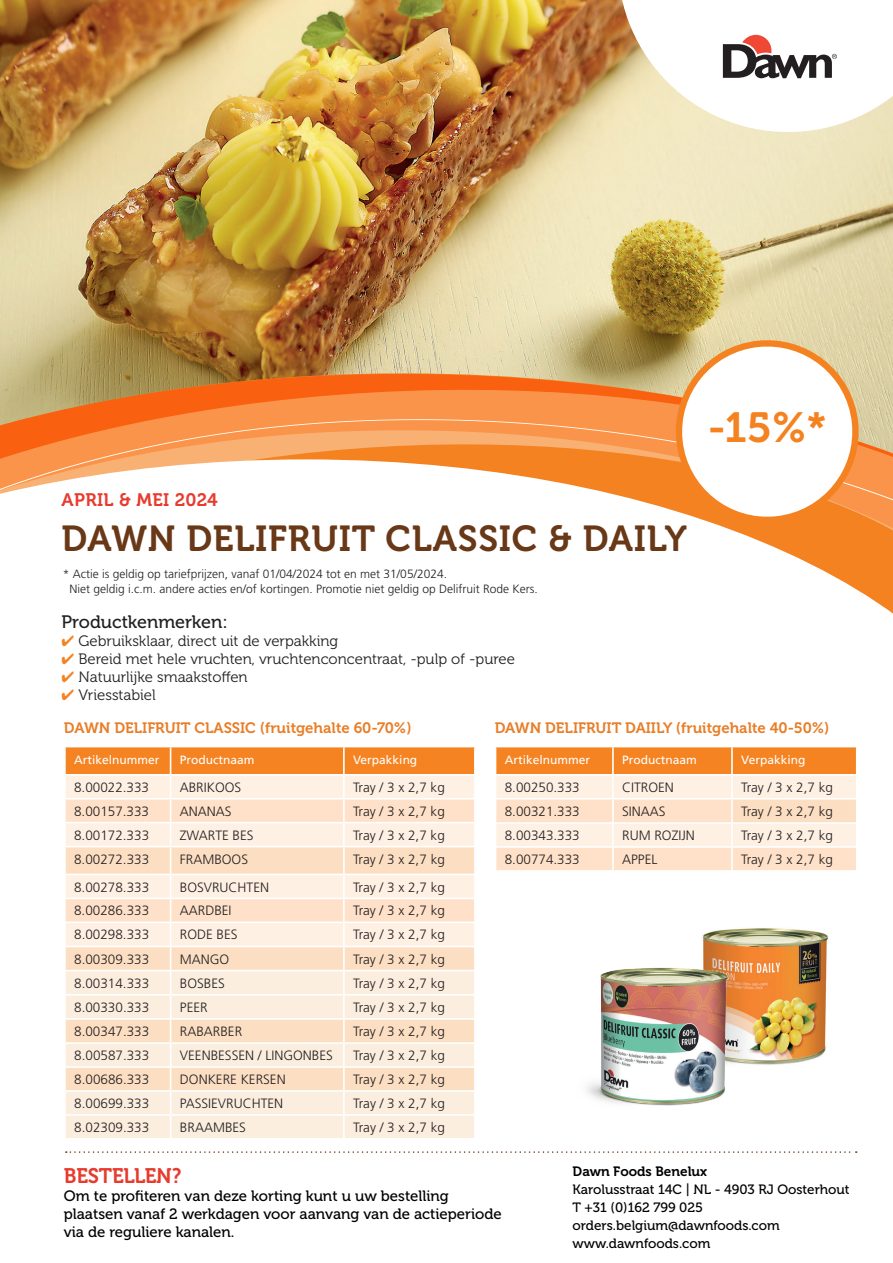
<style>
.page{position:relative;width:893px;height:1263px;background:#fff}
.page>*{position:absolute;margin:0;border:0;box-sizing:border-box;transform-origin:0 0}
.t1{font:42px "Museo 700";color:#f58220}
.t2{font:36px "Museo 700";letter-spacing:.02em;color:#683817}
.t3{font:21px "Museo 700";letter-spacing:-.01em;color:#e73b2e}
.t4{font:18px "Museo 500";color:#231f20}
.t5{font:18px "Museo 700";letter-spacing:.02em;color:#e73b2e}
.t6{font:15px "Museo 300";color:#231f20}
.t7{font:15px/18px "Museo 500";color:#000}
.t8{font:15px "Museo 700";color:#e87e28}
.t9{font:300 13.5px "Frutiger LT Std";color:#231f20}
.t10{font:13.5px/18px "Museo 500";color:#000}
.t11{font:13.5px "Museo 700";color:#000}
.t12{font:300 12px/14.4px "Frutiger LT Std";color:#231f20}
.t13{font:12px "Frutiger LT Std";color:#fff}
.s1{color:#f58220}
</style>
<div class="page">
<img style="left:702px;top:928px;width:127px;height:137px">
<img style="left:0;top:0;width:893px;height:368px">
<svg style="left:0;top:368px;width:893px;height:239px"></svg>
<svg style="left:674px;top:339px;width:186px;height:187px"></svg>
<svg style="left:66px;top:1151px;width:791px;height:2px"></svg>
<svg style="left:618px;top:0;width:275px;height:132px"></svg>
<img style="left:587px;top:948px;width:168px;height:158px">
<svg style="left:65px;top:747px;width:410px;height:391px;background:#fce3cb"></svg>
<hr style="left:344px;top:1114px;width:132px;height:2px;background:#fff">
<hr style="left:343px;top:1116px;width:2px;height:22px;background:#fff">
<hr style="left:474px;top:1116px;width:2px;height:22px;background:#fff">
<svg style="left:495px;top:747px;width:362px;height:123px;background:#fbd4b1"></svg>
<h3 class="t5" style="left:62px;top:489px;width:158px">APRIL &amp; MEI 2024</h3>
<h2 class="t2" style="left:62px;top:518px;width:627px">DAWN DELIFRUIT CLASSIC &amp; DAILY</h2>
<p class="t12" style="left:70px;top:567px;width:470px;text-indent:-7px">* Actie is geldig op tariefprijzen, vanaf 01/04/2024 tot en met 31/05/2024.<br>Niet geldig i.c.m. andere acties en/of kortingen. Promotie niet geldig op Delifruit Rode Kers.</p>
<h3 class="t4" style="left:62px;top:612px;width:168px">Productkenmerken:</h3>
<p class="t6" style="left:62px;top:633px;width:278px"><span class="s1">✔</span> Gebruiksklaar, direct uit de verpakking</p>
<p class="t6" style="left:62px;top:651px;width:455px"><span class="s1">✔</span> Bereid met hele vruchten, vruchtenconcentraat, -pulp of -puree</p>
<p class="t6" style="left:62px;top:669px;width:188px"><span class="s1">✔</span> Natuurlijke smaakstoffen</p>
<p class="t6" style="left:62px;top:687px;width:96px"><span class="s1">✔</span> Vriesstabiel</p>
<h1 class="t1" style="left:708px;top:404px;width:120px">-15%*</h1>
<p class="t8" style="left:64px;top:719px;width:349px">DAWN DELIFRUIT CLASSIC (fruitgehalte 60-70%)</p>
<p class="t13" style="left:74px;top:753px;width:87px">Artikelnummer</p>
<p class="t13" style="left:180px;top:753px;width:76px">Productnaam</p>
<p class="t13" style="left:353px;top:753px;width:66px">Verpakking</p>
<p class="t9" style="left:74px;top:779px;width:77px">8.00022.333</p>
<p class="t9" style="left:180px;top:779px;width:63px">ABRIKOOS</p>
<p class="t9" style="left:353px;top:779px;width:93px">Tray / 3 x 2,7 kg</p>
<p class="t9" style="left:74px;top:803px;width:77px">8.00157.333</p>
<p class="t9" style="left:180px;top:803px;width:53px">ANANAS</p>
<p class="t9" style="left:353px;top:803px;width:93px">Tray / 3 x 2,7 kg</p>
<p class="t9" style="left:74px;top:827px;width:77px">8.00172.333</p>
<p class="t9" style="left:180px;top:827px;width:75px">ZWARTE BES</p>
<p class="t9" style="left:353px;top:827px;width:93px">Tray / 3 x 2,7 kg</p>
<p class="t9" style="left:74px;top:851px;width:77px">8.00272.333</p>
<p class="t9" style="left:180px;top:851px;width:70px">FRAMBOOS</p>
<p class="t9" style="left:353px;top:851px;width:93px">Tray / 3 x 2,7 kg</p>
<p class="t9" style="left:74px;top:879px;width:77px">8.00278.333</p>
<p class="t9" style="left:180px;top:879px;width:91px">BOSVRUCHTEN</p>
<p class="t9" style="left:353px;top:879px;width:93px">Tray / 3 x 2,7 kg</p>
<p class="t9" style="left:74px;top:903px;width:77px">8.00286.333</p>
<p class="t9" style="left:180px;top:903px;width:53px">AARDBEI</p>
<p class="t9" style="left:353px;top:903px;width:93px">Tray / 3 x 2,7 kg</p>
<p class="t9" style="left:74px;top:927px;width:77px">8.00298.333</p>
<p class="t9" style="left:180px;top:927px;width:59px">RODE BES</p>
<p class="t9" style="left:353px;top:927px;width:93px">Tray / 3 x 2,7 kg</p>
<p class="t9" style="left:74px;top:951px;width:77px">8.00309.333</p>
<p class="t9" style="left:180px;top:951px;width:51px">MANGO</p>
<p class="t9" style="left:353px;top:951px;width:93px">Tray / 3 x 2,7 kg</p>
<p class="t9" style="left:74px;top:975px;width:77px">8.00314.333</p>
<p class="t9" style="left:180px;top:975px;width:47px">BOSBES</p>
<p class="t9" style="left:353px;top:975px;width:93px">Tray / 3 x 2,7 kg</p>
<p class="t9" style="left:74px;top:999px;width:77px">8.00330.333</p>
<p class="t9" style="left:180px;top:999px;width:29px">PEER</p>
<p class="t9" style="left:353px;top:999px;width:93px">Tray / 3 x 2,7 kg</p>
<p class="t9" style="left:74px;top:1024px;width:77px">8.00347.333</p>
<p class="t9" style="left:180px;top:1024px;width:64px">RABARBER</p>
<p class="t9" style="left:353px;top:1024px;width:93px">Tray / 3 x 2,7 kg</p>
<p class="t9" style="left:74px;top:1048px;width:77px">8.00587.333</p>
<p class="t9" style="left:180px;top:1048px;width:155px">VEENBESSEN / LINGONBES</p>
<p class="t9" style="left:353px;top:1048px;width:93px">Tray / 3 x 2,7 kg</p>
<p class="t9" style="left:74px;top:1072px;width:77px">8.00686.333</p>
<p class="t9" style="left:180px;top:1072px;width:107px">DONKERE KERSEN</p>
<p class="t9" style="left:353px;top:1072px;width:93px">Tray / 3 x 2,7 kg</p>
<p class="t9" style="left:74px;top:1096px;width:77px">8.00699.333</p>
<p class="t9" style="left:180px;top:1096px;width:105px">PASSIEVRUCHTEN</p>
<p class="t9" style="left:353px;top:1096px;width:93px">Tray / 3 x 2,7 kg</p>
<p class="t9" style="left:74px;top:1119px;width:77px">8.02309.333</p>
<p class="t9" style="left:180px;top:1119px;width:68px">BRAAMBES</p>
<p class="t9" style="left:353px;top:1119px;width:93px">Tray / 3 x 2,7 kg</p>
<p class="t8" style="left:495px;top:719px;width:336px">DAWN DELIFRUIT DAIILY (fruitgehalte 40-50%)</p>
<p class="t13" style="left:505px;top:753px;width:87px">Artikelnummer</p>
<p class="t13" style="left:622px;top:753px;width:76px">Productnaam</p>
<p class="t13" style="left:741px;top:753px;width:66px">Verpakking</p>
<p class="t9" style="left:505px;top:779px;width:77px">8.00250.333</p>
<p class="t9" style="left:622px;top:779px;width:53px">CITROEN</p>
<p class="t9" style="left:741px;top:779px;width:93px">Tray / 3 x 2,7 kg</p>
<p class="t9" style="left:505px;top:803px;width:77px">8.00321.333</p>
<p class="t9" style="left:622px;top:803px;width:45px">SINAAS</p>
<p class="t9" style="left:741px;top:803px;width:93px">Tray / 3 x 2,7 kg</p>
<p class="t9" style="left:505px;top:828px;width:77px">8.00343.333</p>
<p class="t9" style="left:622px;top:828px;width:74px">RUM ROZIJN</p>
<p class="t9" style="left:741px;top:828px;width:93px">Tray / 3 x 2,7 kg</p>
<p class="t9" style="left:505px;top:852px;width:77px">8.00774.333</p>
<p class="t9" style="left:622px;top:852px;width:37px">APPEL</p>
<p class="t9" style="left:741px;top:852px;width:93px">Tray / 3 x 2,7 kg</p>
<h3 class="t3" style="left:64px;top:1164px;width:119px">BESTELLEN?</h3>
<p class="t7" style="left:64px;top:1187px;width:439px">Om te profiteren van deze korting kunt u uw bestelling plaatsen vanaf 2 werkdagen voor aanvang van de actieperiode via de reguliere kanalen.</p>
<p class="t11" style="left:573px;top:1164px;width:136px">Dawn Foods Benelux</p>
<p class="t10" style="left:573px;top:1181px;width:278px">Karolusstraat 14C | NL - 4903 RJ Oosterhout<br>T +31 (0)162 799 025 orders.belgium@dawnfoods.com www.dawnfoods.com</p>
</div>
